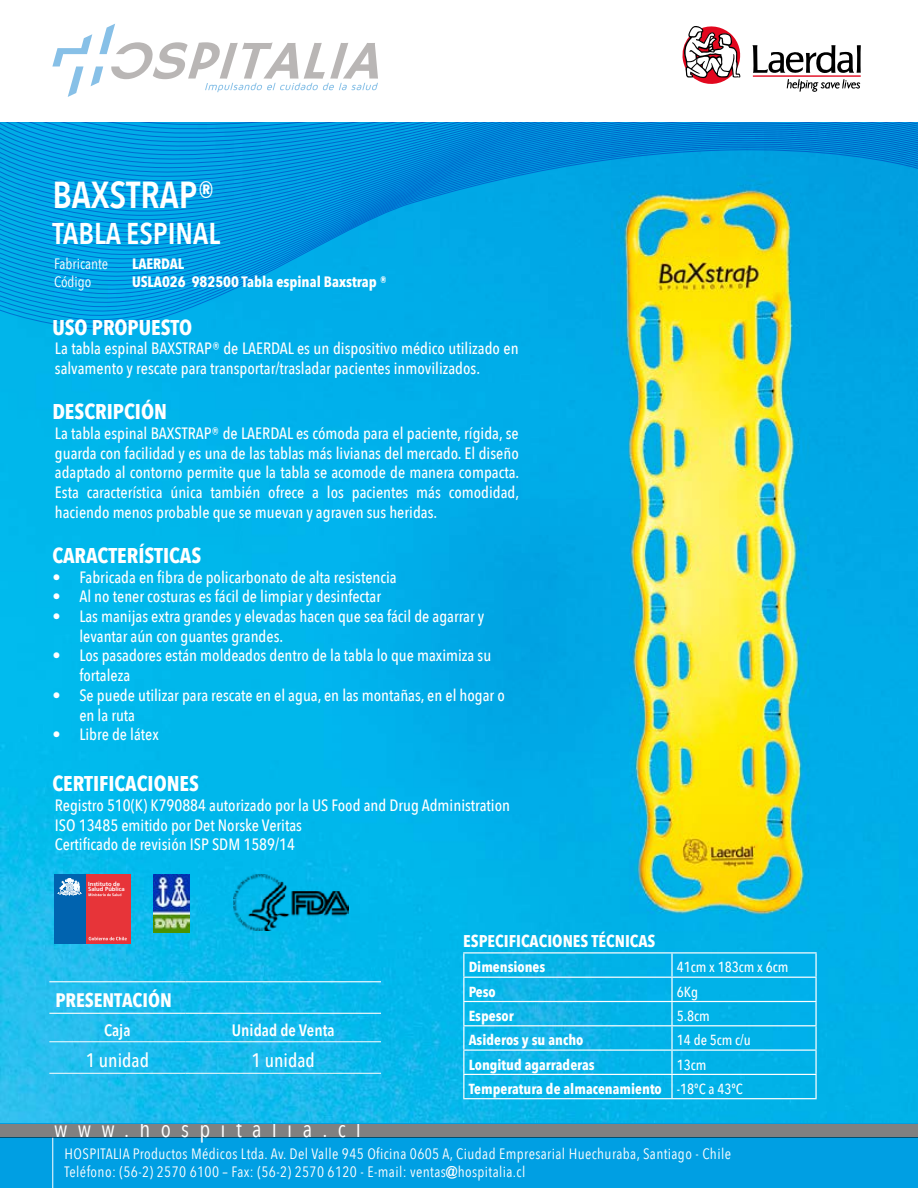
<style>
.page{position:relative;width:918px;height:1188px;background:#fff}
.page>*{position:absolute;margin:0;border:0;box-sizing:border-box;transform-origin:0 0}
.t1{font:600 37.5px "Avenir Next Condensed";color:#fff}
.t2{font:600 30px "Avenir Next Condensed";color:#fff}
.t3{font:23.4px "Avenir Next Condensed";letter-spacing:.44em;color:#fff}
.t4{font:700 21.3px "Avenir Next Condensed";color:#fff}
.t5{font:500 19.5px "Avenir Next Condensed";color:#fff}
.t6{font:700 19.5px "Avenir Next Condensed";color:#fff}
.t7{font:700 16.95px "Avenir Next Condensed";color:#fff}
.t8{font:600 16.5px "Avenir Next Condensed";color:#fff}
.t9{font:500 16.35px/19.6px "Avenir Next Condensed";color:#fff}
.t10{font:15px/18px "Avenir Next Condensed";letter-spacing:.025em;color:#fff}
.t11{font:700 15px "Avenir Next Condensed";color:#fff}
.t12{font:15px "Avenir Next Condensed";color:#fff}
.t13{font:700 14.55px/24.3px "Avenir Next Condensed";color:#fff}
.t14{font:500 14.55px "Avenir Next Condensed";color:#fff}
.t15{font:700 5.85px/5.1px "Frutiger LT Std";color:#fff}
.s1{font-weight:500}
.s2{font-family:"Arial";font-weight:900}
</style>
<div class="page">
<div style="left:0;top:1137px;width:918px;height:51px;background:#009fe3"></div>
<hr style="left:52px;top:1137px;width:1px;height:51px;background:#fff">
<div style="left:0;top:1112px;width:918px;height:25px;background:linear-gradient(to right,#808080,#808080)"></div>
<img style="left:0;top:350px;width:918px;height:773px">
<svg style="left:52px;top:24px;width:326px;height:73px"></svg>
<svg style="left:0;top:344px;width:918px;height:6px;background:#1db3d2"></svg>
<svg style="left:0;top:122px;width:918px;height:222px;background:#17a3cd"></svg>
<svg style="left:682px;top:26px;width:59px;height:58px"></svg>
<svg style="left:753px;top:45px;width:108px;height:47px"></svg>
<hr style="left:49px;top:981px;width:136px;height:1px;background:#fff">
<hr style="left:185px;top:981px;width:196px;height:1px;background:#fff">
<hr style="left:49px;top:1013px;width:136px;height:1px;background:#fff">
<hr style="left:185px;top:1013px;width:196px;height:1px;background:#fff">
<hr style="left:49px;top:1042px;width:136px;height:1px;background:#fff">
<hr style="left:185px;top:1042px;width:196px;height:1px;background:#fff">
<hr style="left:49px;top:1073px;width:136px;height:1px;background:#fff">
<hr style="left:185px;top:1073px;width:196px;height:1px;background:#fff">
<img style="left:153px;top:875px;width:37px;height:58px">
<div style="left:85px;top:875px;width:45px;height:69px;background:#e73439"></div>
<div style="left:54px;top:875px;width:31px;height:69px;background:#0063af"></div>
<svg style="left:57px;top:878px;width:25px;height:18px"></svg>
<svg style="left:89px;top:937px;width:38px;height:3px"></svg>
<svg style="left:88px;top:893px;width:33px;height:3px"></svg>
<img style="left:233px;top:875px;width:116px;height:55px">
<hr style="left:463px;top:952px;width:209px;height:2px;background:#fff">
<hr style="left:672px;top:952px;width:145px;height:2px;background:#fff">
<hr style="left:671px;top:954px;width:2px;height:23px;background:#fff">
<hr style="left:815px;top:954px;width:2px;height:23px;background:#fff">
<hr style="left:463px;top:977px;width:209px;height:1px;background:#fff">
<hr style="left:672px;top:977px;width:145px;height:1px;background:#fff">
<hr style="left:671px;top:978px;width:2px;height:23px;background:#fff">
<hr style="left:815px;top:978px;width:2px;height:23px;background:#fff">
<hr style="left:463px;top:1001px;width:209px;height:1px;background:#fff">
<hr style="left:672px;top:1001px;width:145px;height:1px;background:#fff">
<hr style="left:671px;top:1002px;width:2px;height:23px;background:#fff">
<hr style="left:815px;top:1002px;width:2px;height:23px;background:#fff">
<hr style="left:463px;top:1025px;width:209px;height:1px;background:#fff">
<hr style="left:672px;top:1025px;width:145px;height:1px;background:#fff">
<hr style="left:671px;top:1026px;width:2px;height:24px;background:#fff">
<hr style="left:815px;top:1026px;width:2px;height:24px;background:#fff">
<hr style="left:463px;top:1050px;width:209px;height:1px;background:#fff">
<hr style="left:672px;top:1050px;width:145px;height:1px;background:#fff">
<hr style="left:671px;top:1051px;width:2px;height:23px;background:#fff">
<hr style="left:815px;top:1051px;width:2px;height:23px;background:#fff">
<hr style="left:463px;top:1074px;width:209px;height:1px;background:#fff">
<svg style="left:463px;top:954px;width:1px;height:144px"></svg>
<hr style="left:672px;top:1074px;width:145px;height:1px;background:#fff">
<hr style="left:671px;top:1075px;width:2px;height:23px;background:#fff">
<hr style="left:815px;top:1075px;width:2px;height:23px;background:#fff">
<hr style="left:463px;top:1098px;width:209px;height:1px;background:#fff">
<hr style="left:672px;top:1098px;width:145px;height:1px;background:#fff">
<h1 class="t1" style="left:52px;top:162px;width:164px">BAXSTRAP®</h1>
<h2 class="t2" style="left:52px;top:207px;width:169px">TABLA ESPINAL</h2>
<p class="t12" style="left:54px;top:251px;width:56px">Fabricante</p>
<p class="t11" style="left:132px;top:254px;width:54px">LAERDAL</p>
<p class="t10" style="left:54px;top:272px;width:39px">Código</p>
<p class="t11" style="left:132px;top:272px;width:256px">USLA026 982500 Tabla espinal Baxstrap ®</p>
<h3 class="t4" style="left:52px;top:314px;width:141px">USO PROPUESTO</h3>
<p class="t9" style="left:55px;top:339px;width:465px">La tabla espinal BAXSTRAP® de LAERDAL es un dispositivo médico utilizado en salvamento y rescate para transportar/trasladar pacientes inmovilizados.</p>
<h3 class="t4" style="left:52px;top:399px;width:116px">DESCRIPCIÓN</h3>
<p class="t9" style="left:55px;top:423px;width:466px;text-align:justify">La tabla espinal BAXSTRAP® de LAERDAL es cómoda para el paciente, rígida, se guarda con facilidad y es una de las tablas más livianas del mercado. El diseño adaptado al contorno permite que la tabla se acomode de manera compacta.<br>Esta característica única también ofrece a los pacientes más comodidad, haciendo menos probable que se muevan y agraven sus heridas.</p>
<h3 class="t4" style="left:52px;top:543px;width:150px">CARACTERÍSTICAS</h3>
<p class="t9" style="left:52px;top:567px;width:346px">• Fabricada en fibra de policarbonato de alta resistencia</p>
<p class="t9" style="left:52px;top:587px;width:330px">• Al no tener costuras es fácil de limpiar y desinfectar</p>
<p class="t9" style="left:79px;top:607px;width:406px;text-indent:-27px">• Las manijas extra grandes y elevadas hacen que sea fácil de agarrar y levantar aún con guantes grandes.</p>
<p class="t9" style="left:79px;top:646px;width:413px;text-indent:-27px">• Los pasadores están moldeados dentro de la tabla lo que maximiza su fortaleza</p>
<p class="t9" style="left:79px;top:685px;width:427px;text-indent:-27px">• Se puede utilizar para rescate en el agua, en las montañas, en el hogar o en la ruta</p>
<p class="t9" style="left:52px;top:725px;width:108px">• Libre de látex</p>
<h3 class="t4" style="left:52px;top:771px;width:148px">CERTIFICACIONES</h3>
<p class="t9" style="left:55px;top:796px;width:457px">Registro 510(K) K790884 autorizado por la US Food and Drug Administration<br>ISO 13485 emitido por Det Norske Veritas<br>Certificado de revisión ISP SDM 1589/14</p>
<p class="t15" style="left:88px;top:881px;width:38px">Instituto de<br>Salud Pública</p>
<p class="t6" style="left:55px;top:988px;width:118px">PRESENTACIÓN</p>
<p class="t8" style="left:104px;top:1016px;width:28px">Caja</p>
<p class="t8" style="left:232px;top:1016px;width:104px">Unidad de Venta</p>
<p class="t5" style="left:86px;top:1049px;width:65px">1 unidad</p>
<p class="t5" style="left:252px;top:1049px;width:65px">1 unidad</p>
<h3 class="t3" style="left:54px;top:1109px;width:308px">www.hospitalia.cl</h3>
<p class="t7" style="left:463px;top:931px;width:194px">ESPECIFICACIONES TÉCNICAS</p>
<p class="t13" style="left:469px;top:955px;width:78px">Dimensiones</p>
<p class="t14" style="left:677px;top:958px;width:113px">41cm x 183cm x 6cm</p>
<p class="t13" style="left:469px;top:979px;width:29px">Peso</p>
<p class="t14" style="left:677px;top:983px;width:23px">6Kg</p>
<p class="t13" style="left:469px;top:1004px;width:47px">Espesor</p>
<p class="t14" style="left:677px;top:1007px;width:35px">5.8cm</p>
<p class="t13" style="left:469px;top:1028px;width:116px">Asideros y su ancho</p>
<p class="t14" style="left:677px;top:1031px;width:76px">14 de 5cm c/u</p>
<p class="t13" style="left:469px;top:1052px;width:128px">Longitud agarraderas</p>
<p class="t13" style="left:469px;top:1052px;width:276px;text-indent:208px"><span class="s1">13cm<br></span>Temperatura de almacenamiento <span class="s1">-18ºC a 43ºC</span></p>
<p class="t10" style="left:65px;top:1144px;width:668px">HOSPITALIA Productos Médicos Ltda. Av. Del Valle 945 Oficina 0605 A, Ciudad Empresarial Huechuraba, Santiago - Chile<br>Teléfono: (56-2) 2570 6100 – Fax: (56-2) 2570 6120 - E-mail: ventas<span class="s2">@</span>hospitalia.cl</p>
</div>
